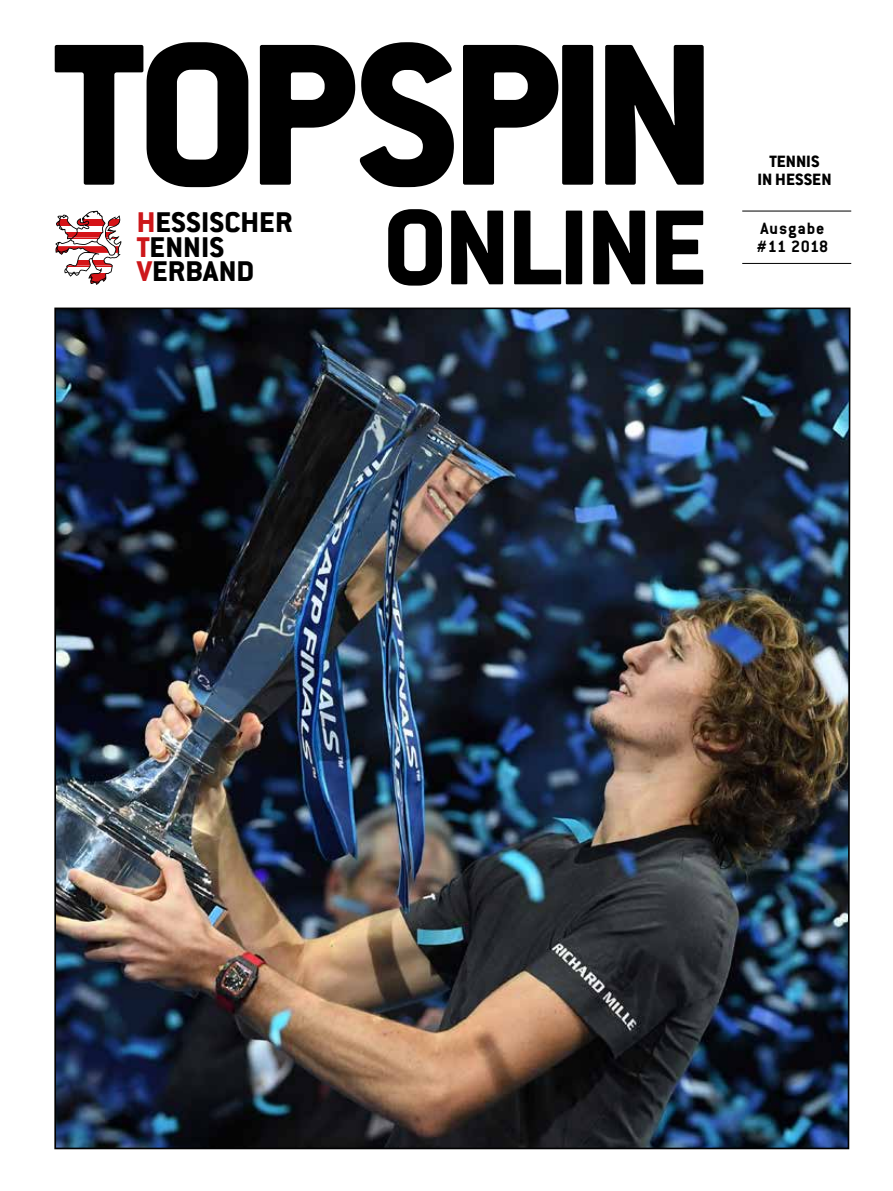
<style>
.page{position:relative;width:893px;height:1191px;background:#fff}
.page>*{position:absolute;margin:0;border:0;box-sizing:border-box;transform-origin:0 0}
.t1{font:800 221.85px "Conduit ITCW01";letter-spacing:-.05em;color:#000}
.t2{font:800 117px "Conduit ITCW01";letter-spacing:-.03em;color:#000}
.t3{font:800 31.35px/24.6px "Conduit ITCW01";color:#000}
.t4{font:700 18px/17.2px "Conduit ITC";letter-spacing:.05em;color:#000}
.t5{font:800 18px/18px "Conduit ITCW01";color:#000;text-align:center}
.s1{color:#cd171a}
</style>
<div class="page">
<img style="left:54px;top:307px;width:797px;height:843px">
<svg style="left:55px;top:211px;width:66px;height:74px"></svg>
<hr style="left:742px;top:263px;width:109px;height:1px;background:#000">
<hr style="left:742px;top:211px;width:109px;height:1px;background:#000">
<h1 class="t1" style="left:53px;top:-12px;width:666px">TOPSPIN</h1>
<p class="t3" style="left:137px;top:210px;width:157px"><span class="s1">H</span>ESSISCHER<br><span class="s1">T</span>ENNIS<br><span class="s1">V</span>ERBAND</p>
<h2 class="t2" style="left:383px;top:181px;width:327px">ONLINE</h2>
<p class="t5" style="left:757px;top:152px;width:76px">TENNIS<br>IN HESSEN</p>
<p class="t4" style="left:757px;top:220px;width:73px">Ausgabe #11 2018</p>
</div>
